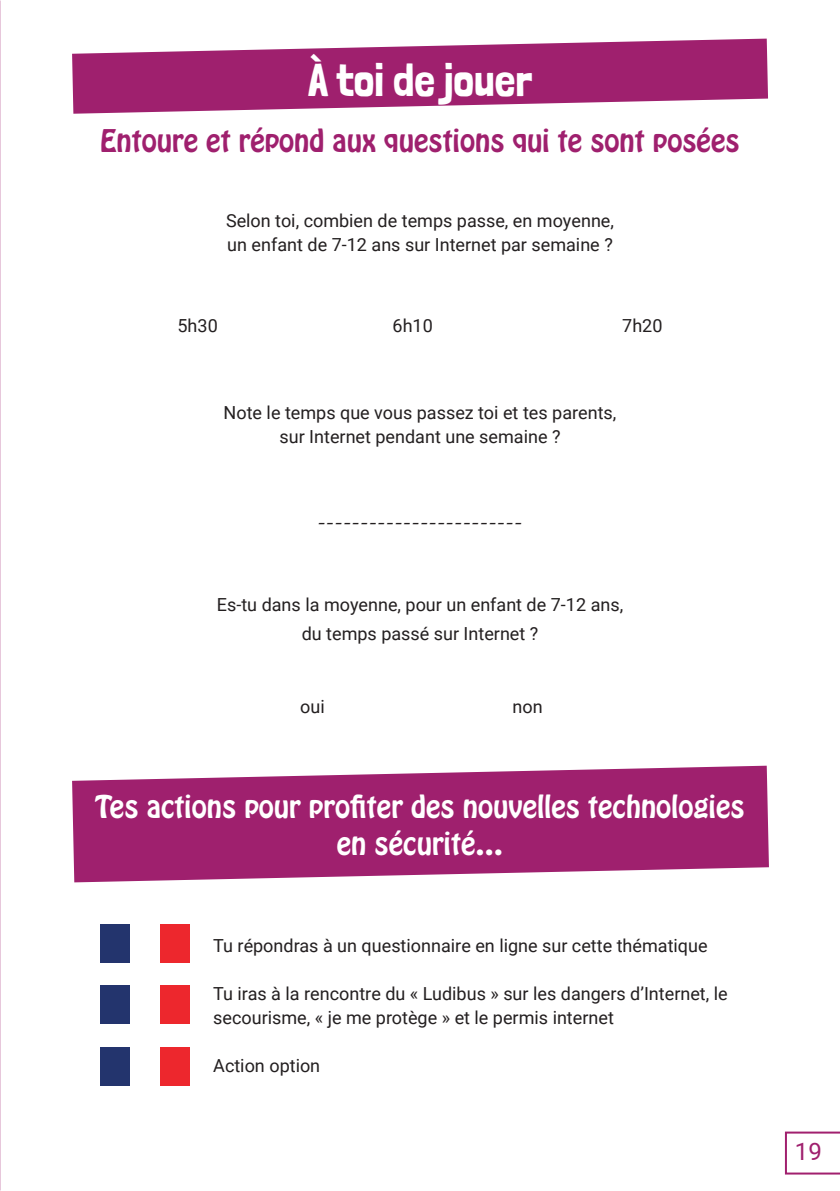
<style>
.page{position:relative;width:840px;height:1191px;background:#fff}
.page>*{position:absolute;margin:0;border:0;box-sizing:border-box;transform-origin:0 0}
.t1{font:46px "Londrina Solid";color:#fff}
.t2{font:27.6px/36px "Hobo Std";color:#fff;text-align:center}
.t3{font:27.6px "Hobo Std";color:#9f206e}
.t4{font:24px "Minion Pro";color:#231f20}
.t5{font:24px "Roboto";color:#9f206e}
.t6{font:18px/24px "Roboto";color:#231f20}
</style>
<div class="page">
<img style="left:0;top:0;width:1px;height:321px">
<svg style="left:72px;top:765px;width:696px;height:117px;background:#ac3e81"></svg>
<svg style="left:72px;top:39px;width:695px;height:75px;fill:#9f206e"></svg>
<div style="left:159px;top:924px;width:30px;height:39px;background:#ed272d"></div>
<div style="left:100px;top:924px;width:30px;height:39px;background:#23346d"></div>
<div style="left:159px;top:985px;width:30px;height:39px;background:#ed272d"></div>
<div style="left:100px;top:985px;width:30px;height:39px;background:#23346d"></div>
<div style="left:159px;top:1047px;width:30px;height:38px;background:#ed272d"></div>
<div style="left:100px;top:1047px;width:30px;height:38px;background:#23346d"></div>
<svg style="left:784px;top:1131px;width:55px;height:43px"></svg>
<h1 class="t1" style="left:308px;top:53px;width:225px">À toi de jouer</h1>
<h2 class="t3" style="left:100px;top:122px;width:641px">Entoure et répond aux questions qui te sont posées</h2>
<p class="t6" style="left:226px;top:208px;width:389px">Selon toi, combien de temps passe, en moyenne, un enfant de 7-12 ans sur Internet par semaine ?</p>
<p class="t6" style="left:177px;top:313px;width:42px">5h30</p>
<p class="t6" style="left:392px;top:313px;width:42px">6h10</p>
<p class="t6" style="left:622px;top:313px;width:42px">7h20</p>
<p class="t6" style="left:223px;top:400px;width:394px;text-align:center">Note le temps que vous passez toi et tes parents, sur Internet pendant une semaine ?</p>
<h3 class="t4" style="left:317px;top:505px;width:207px">------------------------</h3>
<p class="t6" style="left:217px;top:589px;width:407px;line-height:28.8px;text-align:center">Es-tu dans la moyenne, pour un enfant de 7-12 ans, du temps passé sur Internet ?</p>
<p class="t6" style="left:300px;top:693px;width:26px">oui</p>
<p class="t6" style="left:512px;top:693px;width:32px">non</p>
<h2 class="t2" style="left:95px;top:789px;width:650px">Tes actions pour profiter des nouvelles technologies en sécurité…</h2>
<p class="t6" style="left:213px;top:932px;width:495px">Tu répondras à un questionnaire en ligne sur cette thématique</p>
<p class="t6" style="left:213px;top:980px;width:515px">Tu iras à la rencontre du « Ludibus » sur les dangers d’Internet, le secourisme, « je me protège » et le permis internet</p>
<p class="t6" style="left:213px;top:1052px;width:108px">Action option</p>
<h3 class="t5" style="left:794px;top:1134px;width:28px">19</h3>
</div>
